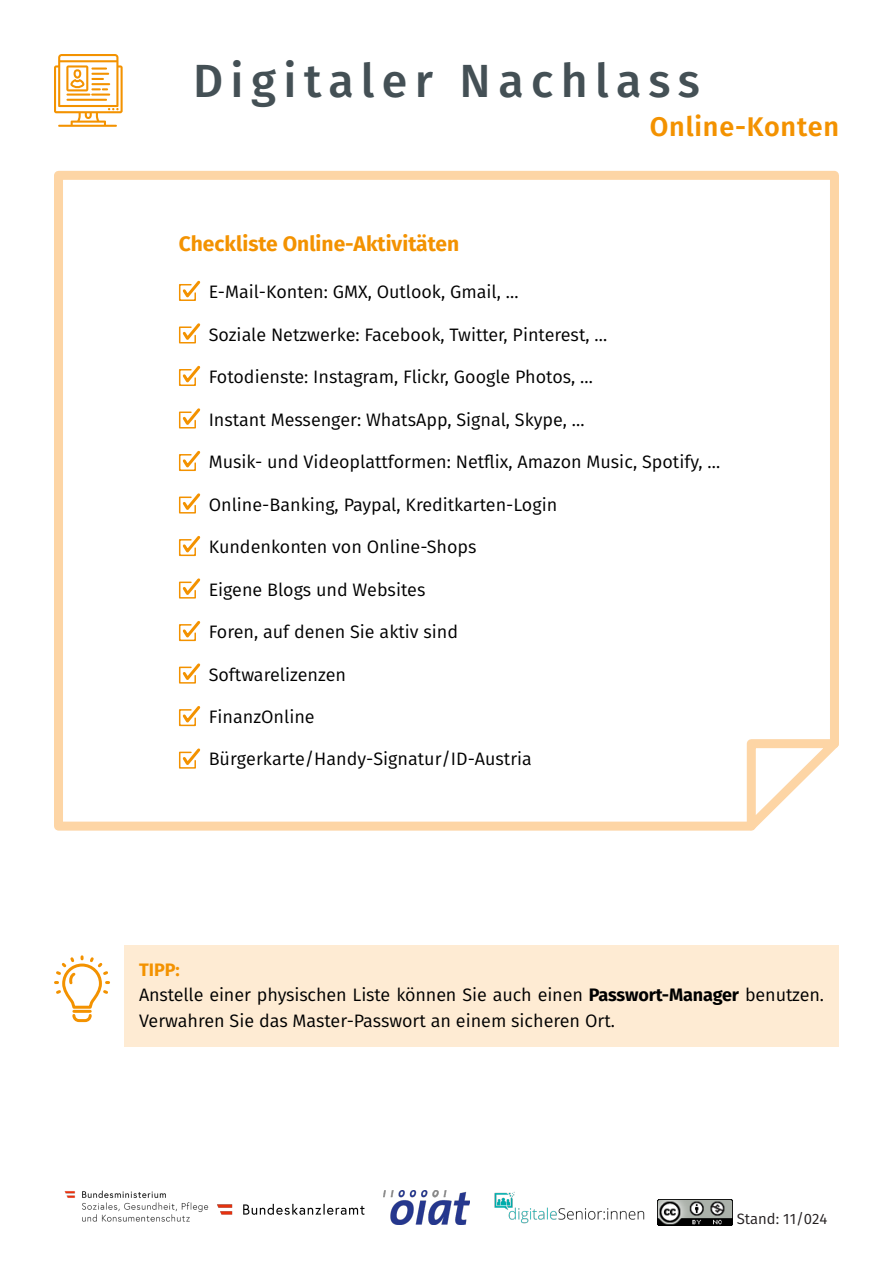
<style>
.page{position:relative;width:893px;height:1263px;background:#fff}
.page>*{position:absolute;margin:0;border:0;box-sizing:border-box;transform-origin:0 0}
.t1{font:500 46.5px "Fira Sans";letter-spacing:.16em;color:#445055}
.t2{font:600 27px "Fira Sans";letter-spacing:.03em;color:#f39200}
.t3{font:700 21px "Fira Sans";color:#f39200}
.t4{font:18px/25.5px "Fira Sans";color:#000}
.t5{font:15px "Fira Sans";color:#231f20}
.s1{font-weight:700;color:#f39200}
.s2{font-weight:700}
</style>
<div class="page">
<svg style="left:54px;top:170px;width:785px;height:661px"></svg>
<svg style="left:742px;top:735px;width:97px;height:96px"></svg>
<svg style="left:54px;top:54px;width:69px;height:73px"></svg>
<div style="left:125px;top:945px;width:714px;height:101px;background:#feebd3"></div>
<svg style="left:54px;top:955px;width:56px;height:68px"></svg>
<svg style="left:178px;top:278px;width:25px;height:24px"></svg>
<svg style="left:178px;top:321px;width:25px;height:23px"></svg>
<svg style="left:178px;top:363px;width:25px;height:24px"></svg>
<svg style="left:178px;top:406px;width:25px;height:23px"></svg>
<svg style="left:178px;top:448px;width:25px;height:24px"></svg>
<svg style="left:178px;top:491px;width:25px;height:23px"></svg>
<svg style="left:178px;top:533px;width:25px;height:24px"></svg>
<svg style="left:178px;top:576px;width:25px;height:23px"></svg>
<svg style="left:178px;top:618px;width:25px;height:24px"></svg>
<svg style="left:178px;top:661px;width:25px;height:23px"></svg>
<svg style="left:178px;top:703px;width:25px;height:24px"></svg>
<svg style="left:178px;top:746px;width:25px;height:23px"></svg>
<img style="left:494px;top:1192px;width:151px;height:32px">
<img style="left:64px;top:1190px;width:143px;height:32px">
<img style="left:383px;top:1190px;width:87px;height:34px">
<img style="left:658px;top:1199px;width:75px;height:26px">
<img style="left:207px;top:1203px;width:158px;height:12px">
<h1 class="t1" style="left:193px;top:44px;width:508px">Digitaler Nachlass</h1>
<h2 class="t2" style="left:650px;top:104px;width:191px">Online-Konten</h2>
<h3 class="t3" style="left:179px;top:226px;width:282px">Checkliste Online-Aktivitäten</h3>
<p class="t4" style="left:209px;top:279px;width:311px">E-Mail-Konten: GMX, Outlook, Gmail, …</p>
<p class="t4" style="left:209px;top:321px;width:400px">Soziale Netzwerke: Facebook, Twitter, Pinterest, …</p>
<p class="t4" style="left:209px;top:364px;width:386px">Fotodienste: Instagram, Flickr, Google Photos, …</p>
<p class="t4" style="left:209px;top:406px;width:377px">Instant Messenger: WhatsApp, Signal, Skype, …</p>
<p class="t4" style="left:209px;top:449px;width:513px">Musik- und Videoplattformen: Netflix, Amazon Music, Spotify, …</p>
<p class="t4" style="left:209px;top:491px;width:350px">Online-Banking, Paypal, Kreditkarten-Login</p>
<p class="t4" style="left:209px;top:534px;width:269px">Kundenkonten von Online-Shops</p>
<p class="t4" style="left:209px;top:576px;width:218px">Eigene Blogs und Websites</p>
<p class="t4" style="left:209px;top:619px;width:251px">Foren, auf denen Sie aktiv sind</p>
<p class="t4" style="left:209px;top:661px;width:139px">Softwarelizenzen</p>
<p class="t4" style="left:209px;top:704px;width:108px">FinanzOnline</p>
<p class="t4" style="left:209px;top:746px;width:325px">Bürgerkarte/Handy-Signatur/ID-Austria</p>
<p class="t4" style="left:139px;top:956px;width:686px"><span class="s1">TIPP:<br></span>Anstelle einer physischen Liste können Sie auch einen <span class="s2">Passwort-Manager</span> benutzen.<br>Verwahren Sie das Master-Passwort an einem sicheren Ort.</p>
<p class="t5" style="left:737px;top:1207px;width:92px">Stand: 11/024</p>
</div>
